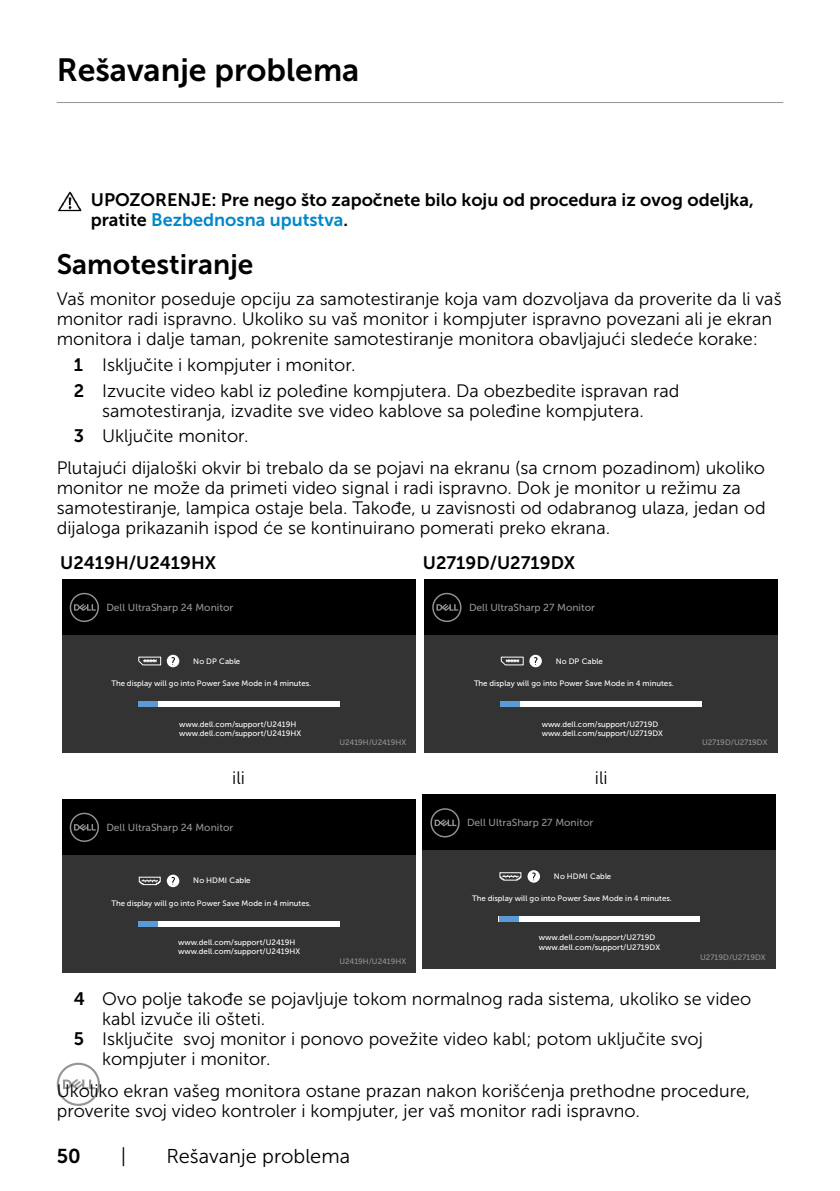
<style>
.page{position:relative;width:840px;height:1191px;background:#fff}
.page>*{position:absolute;margin:0;border:0;box-sizing:border-box;transform-origin:0 0}
.Head1{font:32px "Museo Sans For Dell 700";color:#000}
.Head2{font:28px "Museo Sans For Dell 700";color:#000}
.t1{font:20px "Museo Sans For Dell 300";color:#000}
.t2{font:20px "Museo Sans For Dell 700";color:#000}
.Paragraph{font:18px/20px "Museo Sans For Dell 300";color:#000}
.Caution_Warning{font:18px/20px "Museo Sans For Dell 700";color:#000}
.t3{font:10.2px "Museo Sans For Dell 500";color:#939393}
.t4{font:7.8px/9.4px "Museo Sans For Dell 500";color:#fff}
.t5{font:7.8px "Museo Sans For Dell 500";color:#939393}
.s1{color:#0087cb}
.s2{font-family:"Museo Sans For Dell 700"}
</style>
<div class="page">
<svg style="left:57px;top:1062px;width:43px;height:44px"></svg>
<hr style="left:57px;top:102px;width:725px;height:1px;background:#939598">
<img style="left:57px;top:191px;width:25px;height:21px">
<div style="left:62px;top:634px;width:353px;height:119px;background:#333"></div>
<div style="left:62px;top:579px;width:353px;height:55px;background:#000"></div>
<svg style="left:70px;top:593px;width:29px;height:29px"></svg>
<div style="left:138px;top:701px;width:201px;height:6px;background:#fff"></div>
<div style="left:138px;top:701px;width:19px;height:6px;background:#5b9bd5"></div>
<div style="left:167px;top:655px;width:12px;height:12px;background:#fff;border-radius:50%"></div>
<svg style="left:171px;top:657px;width:5px;height:11px"></svg>
<svg style="left:138px;top:657px;width:23px;height:8px"></svg>
<div style="left:62px;top:854px;width:353px;height:119px;background:#333"></div>
<div style="left:62px;top:799px;width:353px;height:55px;background:#000"></div>
<svg style="left:70px;top:812px;width:29px;height:30px"></svg>
<div style="left:138px;top:921px;width:201px;height:5px;background:#fff"></div>
<div style="left:138px;top:921px;width:19px;height:5px;background:#5b9bd5"></div>
<svg style="left:139px;top:876px;width:21px;height:9px"></svg>
<div style="left:167px;top:874px;width:12px;height:13px;background:#fff;border-radius:50%"></div>
<svg style="left:171px;top:877px;width:5px;height:11px"></svg>
<div style="left:424px;top:634px;width:353px;height:119px;background:#333"></div>
<div style="left:424px;top:579px;width:353px;height:55px;background:#000"></div>
<svg style="left:432px;top:593px;width:29px;height:29px"></svg>
<div style="left:500px;top:701px;width:201px;height:6px;background:#fff"></div>
<div style="left:500px;top:701px;width:19px;height:6px;background:#5b9bd5"></div>
<div style="left:529px;top:655px;width:12px;height:12px;background:#fff;border-radius:50%"></div>
<svg style="left:533px;top:657px;width:5px;height:11px"></svg>
<svg style="left:500px;top:657px;width:23px;height:8px"></svg>
<div style="left:422px;top:850px;width:353px;height:118px;background:#333"></div>
<div style="left:422px;top:794px;width:353px;height:56px;background:#000"></div>
<svg style="left:430px;top:808px;width:29px;height:29px"></svg>
<div style="left:498px;top:916px;width:201px;height:6px;background:#fff"></div>
<div style="left:498px;top:916px;width:20px;height:6px;background:#5b9bd5"></div>
<svg style="left:499px;top:872px;width:22px;height:8px"></svg>
<div style="left:527px;top:870px;width:12px;height:12px;background:#fff;border-radius:50%"></div>
<svg style="left:531px;top:872px;width:5px;height:11px"></svg>
<p class="Head1" style="left:57px;top:52px;width:304px">Rešavanje problema</p>
<p class="Caution_Warning" style="left:91px;top:190px;width:664px">UPOZORENJE: Pre nego što započnete bilo koju od procedura iz ovog odeljka, pratite <span class="s1">Bezbednosna uputstva</span>.</p>
<p class="Head2" style="left:57px;top:248px;width:198px">Samotestiranje</p>
<p class="Paragraph" style="left:57px;top:289px;width:726px">Vaš monitor poseduje opciju za samotestiranje koja vam dozvoljava da proverite da li vaš monitor radi ispravno. Ukoliko su vaš monitor i kompjuter ispravno povezani ali je ekran monitora i dalje taman, pokrenite samotestiranje monitora obavljajući sledeće korake:</p>
<p class="Paragraph" style="left:74px;top:355px;width:283px"><span class="s2">1</span> Isključite i kompjuter i monitor.</p>
<p class="Paragraph" style="left:74px;top:380px;width:606px;text-align:center"><span class="s2">2</span> Izvucite video kabl iz poleđine kompjutera. Da obezbedite ispravan rad samotestiranja, izvadite sve video kablove sa poleđine kompjutera.</p>
<p class="Paragraph" style="left:74px;top:426px;width:176px"><span class="s2">3</span> Uključite monitor.</p>
<p class="Paragraph" style="left:57px;top:457px;width:710px">Plutajući dijaloški okvir bi trebalo da se pojavi na ekranu (sa crnom pozadinom) ukoliko monitor ne može da primeti video signal i radi ispravno. Dok je monitor u režimu za samotestiranje, lampica ostaje bela. Takođe, u zavisnosti od odabranog ulaza, jedan od dijaloga prikazanih ispod će se kontinuirano pomerati preko ekrana.</p>
<p class="Caution_Warning" style="left:60px;top:552px;width:157px">U2419H/U2419HX</p>
<p class="Caution_Warning" style="left:422px;top:552px;width:154px">U2719D/U2719DX</p>
<p class="t3" style="left:106px;top:601px;width:128px">Dell UltraSharp 24 Monitor</p>
<p class="t3" style="left:469px;top:601px;width:127px">Dell UltraSharp 27 Monitor</p>
<p class="t4" style="left:193px;top:656px;width:49px">No DP Cable</p>
<p class="t4" style="left:555px;top:656px;width:49px">No DP Cable</p>
<p class="t4" style="left:111px;top:678px;width:201px">The display will go into Power Save Mode in 4 minutes.</p>
<p class="t4" style="left:474px;top:678px;width:201px">The display will go into Power Save Mode in 4 minutes.</p>
<p class="t4" style="left:179px;top:719px;width:123px">www.dell.com/support/U2419H www.dell.com/support/U2419HX</p>
<p class="t5" style="left:339px;top:737px;width:68px">U2419H/U2419HX</p>
<p class="t4" style="left:541px;top:719px;width:123px">www.dell.com/support/U2719D www.dell.com/support/U2719DX</p>
<p class="t5" style="left:701px;top:737px;width:67px">U2719D/U2719DX</p>
<p class="Paragraph" style="left:232px;top:768px;width:14px">ili</p>
<p class="Paragraph" style="left:594px;top:768px;width:14px">ili</p>
<p class="t3" style="left:106px;top:821px;width:128px">Dell UltraSharp 24 Monitor</p>
<p class="t3" style="left:467px;top:817px;width:127px">Dell UltraSharp 27 Monitor</p>
<p class="t4" style="left:193px;top:876px;width:59px">No HDMI Cable</p>
<p class="t4" style="left:553px;top:871px;width:59px">No HDMI Cable</p>
<p class="t4" style="left:111px;top:898px;width:201px">The display will go into Power Save Mode in 4 minutes.</p>
<p class="t4" style="left:472px;top:893px;width:201px">The display will go into Power Save Mode in 4 minutes.</p>
<p class="t4" style="left:538px;top:933px;width:123px">www.dell.com/support/U2719D www.dell.com/support/U2719DX</p>
<p class="t4" style="left:178px;top:937px;width:123px">www.dell.com/support/U2419H www.dell.com/support/U2419HX</p>
<p class="t5" style="left:699px;top:953px;width:67px">U2719D/U2719DX</p>
<p class="Paragraph" style="left:102px;top:989px;width:650px;text-indent:-28px"><span class="s2">4</span> Ovo polje takođe se pojavljuje tokom normalnog rada sistema, ukoliko se video kabl izvuče ili ošteti.</p>
<p class="Paragraph" style="left:102px;top:1029px;width:602px;text-indent:-28px"><span class="s2">5</span> Isključite svoj monitor i ponovo povežite video kabl; potom uključite svoj kompjuter i monitor.</p>
<p class="Paragraph" style="left:57px;top:1080px;width:694px">Ukoliko ekran vašeg monitora ostane prazan nakon korišćenja prethodne procedure, proverite svoj video kontroler i kompjuter, jer vaš monitor radi ispravno.</p>
<p class="t5" style="left:339px;top:957px;width:68px">U2419H/U2419HX</p>
<p class="t2" style="left:57px;top:1144px;width:25px">50</p>
<p class="t1" style="left:121px;top:1145px;width:7px">|</p>
<p class="t1" style="left:166px;top:1145px;width:185px">Rešavanje problema</p>
</div>
